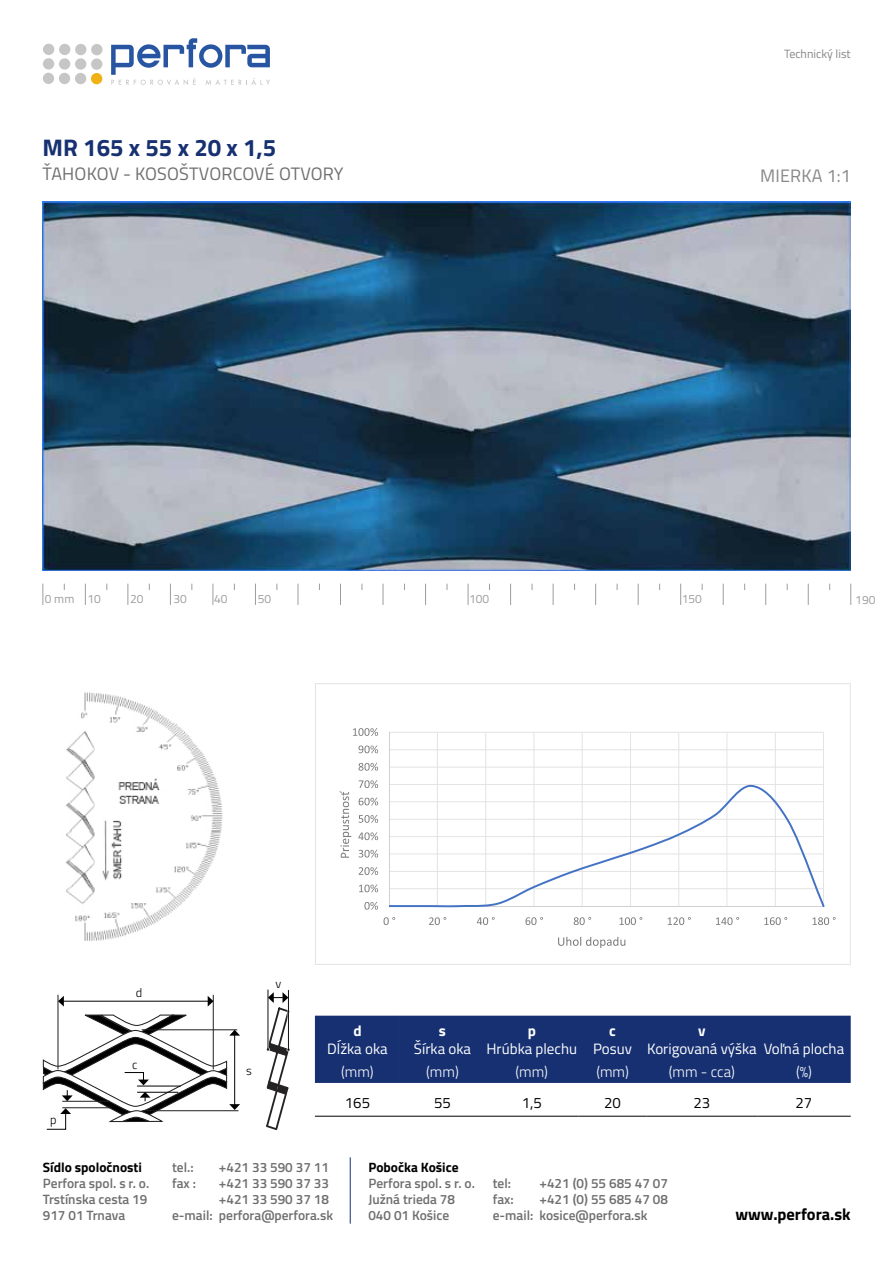
<style>
.page{position:relative;width:893px;height:1263px;background:#fff}
.page>*{position:absolute;margin:0;border:0;box-sizing:border-box;transform-origin:0 0}
.t1{font:700 24px "Titillium Web";color:#163072}
.t2{font:18px "Titillium Web";letter-spacing:.01em;color:#706f6f}
.t3{font:18px "Titillium Web";letter-spacing:.01em;color:#878787}
.t4{font:700 16.5px "Titillium Web";color:#000}
.t5{font:15px "Titillium Web";color:#fff}
.t6{font:300 15px "Titillium Web";color:#fff}
.t7{font:15px "Titillium Web";color:#000}
.t8{font:700 15px "Titillium Web";color:#fff}
.t9{font:600 13.5px/16.2px "Titillium Web";color:#706f6f}
.t10{font:700 13.5px "Titillium Web";color:#000}
.t11{font:300 12.3px "Titillium";color:#000}
.t12{font:300 12.3px "Titillium Web";color:#000}
.t13{font:12px "Titillium Web";color:#9d9d9c}
.t14{font:12px "Titillium Web";color:#878787}
</style>
<div class="page">
<div style="left:315px;top:1016px;width:536px;height:67px;background:#163072"></div>
<hr style="left:315px;top:1116px;width:85px;height:1px;background:#000">
<hr style="left:400px;top:1116px;width:85px;height:1px;background:#000">
<hr style="left:485px;top:1116px;width:94px;height:1px;background:#000">
<hr style="left:579px;top:1116px;width:68px;height:1px;background:#000">
<hr style="left:647px;top:1116px;width:110px;height:1px;background:#000">
<hr style="left:757px;top:1116px;width:94px;height:1px;background:#000">
<hr style="left:213px;top:995px;width:1px;height:74px;background:#211f1f">
<hr style="left:58px;top:995px;width:1px;height:74px;background:#211f1f">
<hr style="left:63px;top:1001px;width:146px;height:1px;background:#000">
<svg style="left:58px;top:996px;width:6px;height:10px"></svg>
<svg style="left:208px;top:996px;width:6px;height:10px"></svg>
<svg style="left:42px;top:1014px;width:198px;height:116px"></svg>
<hr style="left:137px;top:1086px;width:44px;height:1px;background:#000">
<hr style="left:137px;top:1092px;width:41px;height:1px;background:#000">
<hr style="left:268px;top:990px;width:1px;height:59px;background:#12110c">
<hr style="left:288px;top:990px;width:1px;height:60px;background:#12110c">
<svg style="left:266px;top:992px;width:24px;height:138px"></svg>
<hr style="left:350px;top:1157px;width:1px;height:67px;background:#163072">
<svg style="left:111px;top:38px;width:159px;height:47px"></svg>
<div style="left:91px;top:73px;width:11px;height:11px;background:#efb114;border-radius:50%"></div>
<div style="left:75px;top:73px;width:11px;height:11px;background:#c6c6c6;border-radius:50%"></div>
<div style="left:59px;top:73px;width:11px;height:11px;background:#c6c6c6;border-radius:50%"></div>
<div style="left:43px;top:73px;width:11px;height:11px;background:#c6c6c6;border-radius:50%"></div>
<div style="left:91px;top:58px;width:11px;height:12px;background:#c6c6c6;border-radius:50%"></div>
<div style="left:75px;top:58px;width:11px;height:12px;background:#c6c6c6;border-radius:50%"></div>
<div style="left:43px;top:58px;width:11px;height:12px;background:#c6c6c6;border-radius:50%"></div>
<div style="left:59px;top:58px;width:11px;height:12px;background:#c6c6c6;border-radius:50%"></div>
<div style="left:91px;top:44px;width:11px;height:11px;background:#c6c6c6;border-radius:50%"></div>
<div style="left:75px;top:44px;width:11px;height:11px;background:#c6c6c6;border-radius:50%"></div>
<div style="left:59px;top:44px;width:11px;height:11px;background:#c6c6c6;border-radius:50%"></div>
<div style="left:43px;top:44px;width:11px;height:11px;background:#c6c6c6;border-radius:50%"></div>
<img style="left:42px;top:201px;width:809px;height:370px">
<svg style="left:42px;top:584px;width:1px;height:21px"></svg>
<svg style="left:85px;top:584px;width:1px;height:21px"></svg>
<svg style="left:128px;top:584px;width:1px;height:21px"></svg>
<svg style="left:170px;top:584px;width:1px;height:21px"></svg>
<svg style="left:213px;top:584px;width:1px;height:21px"></svg>
<svg style="left:255px;top:584px;width:1px;height:21px"></svg>
<svg style="left:298px;top:584px;width:1px;height:21px"></svg>
<svg style="left:340px;top:584px;width:1px;height:21px"></svg>
<svg style="left:383px;top:584px;width:1px;height:21px"></svg>
<svg style="left:425px;top:584px;width:1px;height:21px"></svg>
<svg style="left:468px;top:584px;width:1px;height:21px"></svg>
<svg style="left:510px;top:584px;width:1px;height:21px"></svg>
<svg style="left:553px;top:584px;width:1px;height:21px"></svg>
<svg style="left:595px;top:584px;width:1px;height:21px"></svg>
<svg style="left:638px;top:584px;width:1px;height:21px"></svg>
<svg style="left:680px;top:584px;width:1px;height:21px"></svg>
<svg style="left:723px;top:584px;width:1px;height:21px"></svg>
<svg style="left:765px;top:584px;width:1px;height:21px"></svg>
<svg style="left:808px;top:584px;width:1px;height:21px"></svg>
<svg style="left:850px;top:584px;width:1px;height:21px"></svg>
<img style="left:66px;top:692px;width:157px;height:249px">
<svg style="left:315px;top:683px;width:536px;height:282px"></svg>
<svg style="left:558px;top:937px;width:67px;height:11px"></svg>
<svg style="left:340px;top:791px;width:11px;height:67px"></svg>
<h1 class="t1" style="left:43px;top:129px;width:235px">MR 165 x 55 x 20 x 1,5</h1>
<h2 class="t2" style="left:43px;top:161px;width:302px">ŤAHOKOV - KOSOŠTVORCOVÉ OTVORY</h2>
<p class="t14" style="left:784px;top:45px;width:68px">Technický list</p>
<h2 class="t3" style="left:760px;top:162px;width:92px">MIERKA 1:1</h2>
<p class="t13" style="left:45px;top:590px;width:57px">0 mm 10</p>
<p class="t13" style="left:130px;top:590px;width:15px">20</p>
<p class="t13" style="left:173px;top:590px;width:15px">30</p>
<p class="t13" style="left:214px;top:590px;width:15px">40</p>
<p class="t13" style="left:258px;top:590px;width:15px">50</p>
<p class="t13" style="left:469px;top:590px;width:22px">100</p>
<p class="t13" style="left:682px;top:590px;width:22px">150</p>
<p class="t13" style="left:855px;top:591px;width:22px">190</p>
<p class="t11" style="left:50px;top:1111px;width:8px">p</p>
<p class="t11" style="left:136px;top:984px;width:8px">d</p>
<p class="t11" style="left:132px;top:1056px;width:7px">c</p>
<p class="t12" style="left:276px;top:975px;width:7px">v</p>
<p class="t11" style="left:246px;top:1061px;width:7px">s</p>
<p class="t8" style="left:353px;top:1019px;width:10px">d</p>
<p class="t5" style="left:327px;top:1038px;width:62px">Dĺžka oka</p>
<p class="t8" style="left:439px;top:1019px;width:9px">s</p>
<p class="t5" style="left:414px;top:1038px;width:59px">Šírka oka</p>
<p class="t8" style="left:528px;top:1019px;width:10px">p</p>
<p class="t5" style="left:486px;top:1038px;width:92px">Hrúbka plechu</p>
<p class="t8" style="left:609px;top:1019px;width:8px">c</p>
<p class="t5" style="left:593px;top:1038px;width:40px">Posuv</p>
<p class="t8" style="left:698px;top:1019px;width:9px">v</p>
<p class="t5" style="left:647px;top:1038px;width:199px">Korigovaná výška Voľná plocha</p>
<p class="t6" style="left:341px;top:1061px;width:34px">(mm)</p>
<p class="t6" style="left:426px;top:1061px;width:34px">(mm)</p>
<p class="t6" style="left:516px;top:1061px;width:34px">(mm)</p>
<p class="t6" style="left:596px;top:1061px;width:34px">(mm)</p>
<p class="t6" style="left:669px;top:1061px;width:68px">(mm - cca)</p>
<p class="t6" style="left:796px;top:1061px;width:17px">(%)</p>
<p class="t7" style="left:345px;top:1092px;width:27px">165</p>
<p class="t7" style="left:434px;top:1092px;width:18px">55</p>
<p class="t7" style="left:522px;top:1092px;width:22px">1,5</p>
<p class="t7" style="left:604px;top:1092px;width:18px">20</p>
<p class="t7" style="left:693px;top:1092px;width:18px">23</p>
<p class="t7" style="left:795px;top:1092px;width:18px">27</p>
<p class="t10" style="left:43px;top:1157px;width:101px">Sídlo spoločnosti</p>
<p class="t9" style="left:43px;top:1174px;width:108px">Perfora spol. s r. o.<br>Trstínska cesta 19<br>917 01 Trnava</p>
<p class="t9" style="left:493px;top:1174px;width:20px">tel:</p>
<p class="t9" style="left:539px;top:1174px;width:130px">+421 (0) 55 685 47 07</p>
<p class="t10" style="left:368px;top:1157px;width:92px">Pobočka Košice</p>
<p class="t9" style="left:368px;top:1174px;width:108px">Perfora spol. s r. o.<br>Južná trieda 78<br>040 01 Košice</p>
<p class="t9" style="left:172px;top:1158px;width:23px">tel.:</p>
<p class="t9" style="left:219px;top:1158px;width:112px">+421 33 590 37 11</p>
<p class="t9" style="left:172px;top:1174px;width:25px">fax :</p>
<p class="t9" style="left:219px;top:1174px;width:112px">+421 33 590 37 33</p>
<p class="t9" style="left:219px;top:1191px;width:112px">+421 33 590 37 18</p>
<p class="t9" style="left:172px;top:1207px;width:163px">e-mail: perfora@perfora.sk</p>
<p class="t9" style="left:493px;top:1191px;width:177px;text-indent:47px">+421 (0) 55 685 47 08 e-mail: kosice@perfora.sk</p>
<p class="t9" style="left:493px;top:1191px;width:23px">fax:</p>
<p class="t4" style="left:735px;top:1202px;width:117px">www.perfora.sk</p>
</div>
